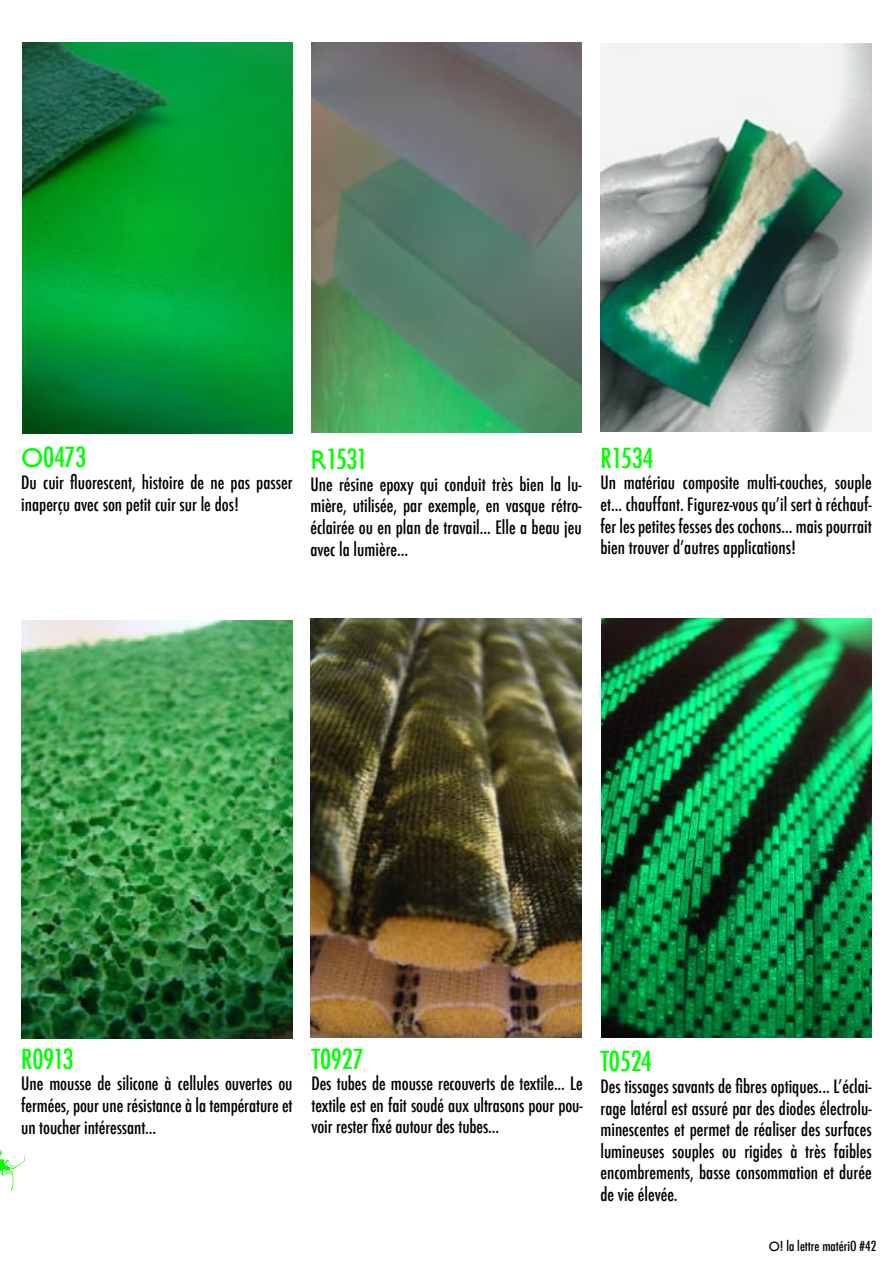
<style>
.page{position:relative;width:893px;height:1263px;background:#fff}
.page>*{position:absolute;margin:0;border:0;box-sizing:border-box;transform-origin:0 0}
.t1{font:500 condensed 27px "Futura";letter-spacing:-.01em;color:#0f0}
.t2{font:500 condensed 18px/21.6px "Futura";color:#000;text-align:justify}
.t3{font:500 condensed 13.5px "Futura";color:#000}
.s1{font-family:"Gill Sans";font-weight:400;font-stretch:normal}
</style>
<div class="page">
<img style="left:310px;top:619px;width:272px;height:418px">
<img style="left:600px;top:43px;width:272px;height:389px">
<img style="left:21px;top:621px;width:272px;height:417px">
<img style="left:22px;top:43px;width:271px;height:391px">
<img style="left:601px;top:619px;width:271px;height:418px">
<img style="left:311px;top:43px;width:271px;height:390px">
<svg style="left:0;top:1150px;width:26px;height:41px"></svg>
<p class="t1" style="left:21px;top:440px;width:67px"><span class="s1">O</span>0473</p>
<p class="t2" style="left:21px;top:472px;width:273px">Du cuir fluorescent, histoire de ne pas passer inaperçu avec son petit cuir sur le dos!</p>
<p class="t1" style="left:310px;top:442px;width:59px"><span class="s1">R</span>1531</p>
<p class="t2" style="left:310px;top:473px;width:273px">Une résine epoxy qui conduit très bien la lu&shy;mière, utilisée, par exemple, en vasque rétro&shy;éclairée ou en plan de travail... Elle a beau jeu avec la lumière...</p>
<p class="t1" style="left:600px;top:440px;width:55px">R1534</p>
<p class="t2" style="left:600px;top:472px;width:273px">Un matériau composite multi-couches, souple et... chauffant. Figurez-vous quʼil sert à réchauf&shy;fer les petites fesses des cochons... mais pourrait bien trouver dʼautres applications!</p>
<p class="t1" style="left:21px;top:1041px;width:54px">R0913</p>
<p class="t2" style="left:21px;top:1073px;width:273px">Une mousse de silicone à cellules ouvertes ou fermées, pour une résistance à la température et un toucher intéressant...</p>
<p class="t1" style="left:311px;top:1041px;width:54px">T0927</p>
<p class="t2" style="left:311px;top:1073px;width:273px">Des tubes de mousse recouverts de textile... Le textile est en fait soudé aux ultrasons pour pou&shy;voir rester fixé autour des tubes...</p>
<p class="t1" style="left:600px;top:1044px;width:53px">T0524</p>
<p class="t2" style="left:600px;top:1075px;width:273px">Des tissages savants de fibres optiques... Lʼéclai&shy;rage latéral est assuré par des diodes électrolu&shy;minescentes et permet de réaliser des surfaces lumineuses souples ou rigides à très faibles encombrements, basse consommation et durée de vie élevée.</p>
<p class="t3" style="left:769px;top:1237px;width:109px"><span class="s1">O</span>! la lettre matériO #42</p>
</div>
